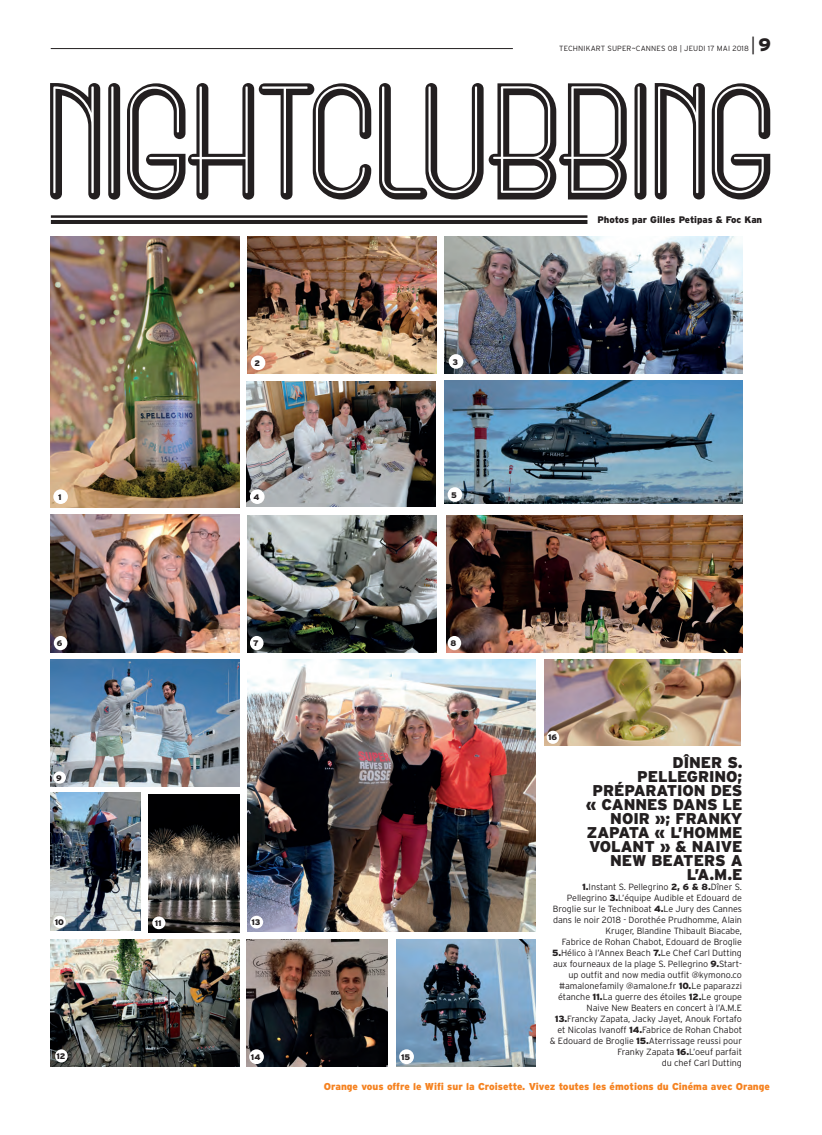
<style>
.page{position:relative;width:822px;height:1135px;background:#fff}
.page>*{position:absolute;margin:0;border:0;box-sizing:border-box;transform-origin:0 0}
.t1{font:300 18px "Interstate";color:#231f20}
.t2{font:900 15.6px/14px "Interstate";letter-spacing:-.005em;color:#231f20;text-align:right}
.t3{font:900 10px "Interstate";color:#f58220}
.t4{font:900 9.5px "Interstate";color:#231f20}
.t5{font:300 9px/11px "Interstate";letter-spacing:-.005em;color:#231f20;text-align:right}
.t6{font:900 8.1px "Interstate";letter-spacing:-.005em;color:#231f20}
.t7{font:300 7.5px "Interstate";letter-spacing:.02em;color:#231f20}
.s1{font-weight:900}
</style>
<div class="page">
<hr style="left:51px;top:48px;width:462px;height:1px;background:#231f20">
<img style="left:446px;top:515px;width:296px;height:137px">
<img style="left:444px;top:380px;width:298px;height:124px">
<img style="left:50px;top:792px;width:91px;height:138px">
<hr style="left:51px;top:215px;width:536px;height:3px;background:#231f20">
<hr style="left:51px;top:220px;width:536px;height:4px;background:#231f20">
<svg style="left:50px;top:83px;width:720px;height:117px"></svg>
<img style="left:444px;top:236px;width:298px;height:137px">
<img style="left:51px;top:660px;width:189px;height:126px">
<img style="left:247px;top:381px;width:188px;height:126px">
<img style="left:247px;top:236px;width:189px;height:137px">
<img style="left:247px;top:515px;width:189px;height:137px">
<img style="left:51px;top:237px;width:188px;height:270px">
<img style="left:51px;top:939px;width:188px;height:126px">
<img style="left:247px;top:660px;width:289px;height:271px">
<img style="left:545px;top:660px;width:195px;height:85px">
<div style="left:55px;top:1049px;width:13px;height:13px;background:#fff;border-radius:50%"></div>
<img style="left:247px;top:939px;width:141px;height:126px">
<div style="left:447px;top:487px;width:15px;height:15px;background:#fff;border-radius:50%"></div>
<div style="left:250px;top:489px;width:14px;height:15px;background:#fff;border-radius:50%"></div>
<div style="left:449px;top:354px;width:14px;height:15px;background:#fff;border-radius:50%"></div>
<div style="left:251px;top:355px;width:14px;height:15px;background:#fff;border-radius:50%"></div>
<div style="left:53px;top:489px;width:15px;height:15px;background:#fff;border-radius:50%"></div>
<img style="left:51px;top:514px;width:189px;height:138px">
<div style="left:54px;top:636px;width:13px;height:14px;background:#fff;border-radius:50%"></div>
<div style="left:447px;top:636px;width:14px;height:14px;background:#fff;border-radius:50%"></div>
<div style="left:53px;top:771px;width:13px;height:12px;background:#fff;border-radius:50%"></div>
<div style="left:547px;top:730px;width:12px;height:13px;background:#fff;border-radius:50%"></div>
<div style="left:249px;top:1049px;width:15px;height:14px;background:#fff;border-radius:50%"></div>
<img style="left:149px;top:794px;width:91px;height:138px">
<div style="left:250px;top:636px;width:13px;height:14px;background:#fff;border-radius:50%"></div>
<div style="left:152px;top:916px;width:13px;height:13px;background:#fff;border-radius:50%"></div>
<div style="left:250px;top:915px;width:13px;height:13px;background:#fff;border-radius:50%"></div>
<div style="left:53px;top:915px;width:13px;height:12px;background:#fff;border-radius:50%"></div>
<img style="left:397px;top:939px;width:139px;height:126px">
<div style="left:399px;top:1049px;width:15px;height:14px;background:#fff;border-radius:50%"></div>
<p class="t7" style="left:559px;top:44px;width:191px">TECHNIKART SUPER~CANNES 08 | JEUDI 17 MAI 2018</p>
<h1 class="t1" style="left:750px;top:35px;width:22px">|<span class="s1">9</span></h1>
<p class="t6" style="left:58px;top:492px;width:5px">1</p>
<p class="t6" style="left:254px;top:358px;width:7px">2</p>
<p class="t6" style="left:452px;top:357px;width:7px">3</p>
<p class="t6" style="left:253px;top:492px;width:8px">4</p>
<p class="t6" style="left:451px;top:490px;width:7px">5</p>
<p class="t6" style="left:57px;top:638px;width:7px">6</p>
<p class="t6" style="left:451px;top:638px;width:7px">8</p>
<p class="t6" style="left:253px;top:638px;width:7px">7</p>
<p class="t6" style="left:56px;top:773px;width:7px">9</p>
<p class="t4" style="left:597px;top:214px;width:166px">Photos par Gilles Petipas &amp; Foc Kan</p>
<p class="t6" style="left:548px;top:732px;width:11px">16</p>
<h2 class="t2" style="left:586px;top:754px;width:158px">DÎNER S.<br>PELLEGRINO;<br>PRÉPARATION DES « CANNES DANS LE<br>NOIR »; FRANKY<br>ZAPATA « L’HOMME<br>VOLANT » &amp; NAIVE<br>NEW BEATERS A<br>L’A.M.E</h2>
<p class="t6" style="left:55px;top:917px;width:11px">10</p>
<p class="t6" style="left:155px;top:918px;width:8px">11</p>
<p class="t6" style="left:251px;top:917px;width:10px">13</p>
<p class="t6" style="left:57px;top:1051px;width:11px">12</p>
<p class="t6" style="left:251px;top:1052px;width:11px">14</p>
<p class="t5" style="left:550px;top:881px;width:194px"><span class="s1">1.</span>Instant S. Pellegrino <span class="s1">2, 6 &amp; 8.</span>Dîner S.<br>Pellegrino <span class="s1">3.</span>L’équipe Audible et Edouard de Broglie sur le Techniboat <span class="s1">4.</span>Le Jury des Cannes dans le noir 2018 - Dorothée Prudhomme, Alain Kruger, Blandine Thibault Biacabe,<br>Fabrice de Rohan Chabot, Edouard de Broglie <span class="s1">5.</span>Hélico à l’Annex Beach <span class="s1">7.</span>Le Chef Carl Dutting aux fourneaux de la plage S. Pellegrino <span class="s1">9.</span>Start&shy;up outfit and now media outfit @kymono.co #amalonefamily @amalone.fr <span class="s1">10.</span>Le paparazzi étanche <span class="s1">11.</span>La guerre des étoiles <span class="s1">12.</span>Le groupe Naive New Beaters en concert à l’A.M.E <span class="s1">13.</span>Francky Zapata, Jacky Jayet, Anouk Fortafo et Nicolas Ivanoff <span class="s1">14.</span>Fabrice de Rohan Chabot &amp; Edouard de Broglie <span class="s1">15.</span>Aterrissage reussi pour Franky Zapata <span class="s1">16.</span>L’oeuf parfait<br>du chef Carl Dutting</p>
<p class="t3" style="left:324px;top:1080px;width:448px">Orange vous offre le Wifi sur la Croisette. Vivez toutes les émotions du Cinéma avec Orange</p>
<p class="t6" style="left:401px;top:1052px;width:11px">15</p>
</div>
